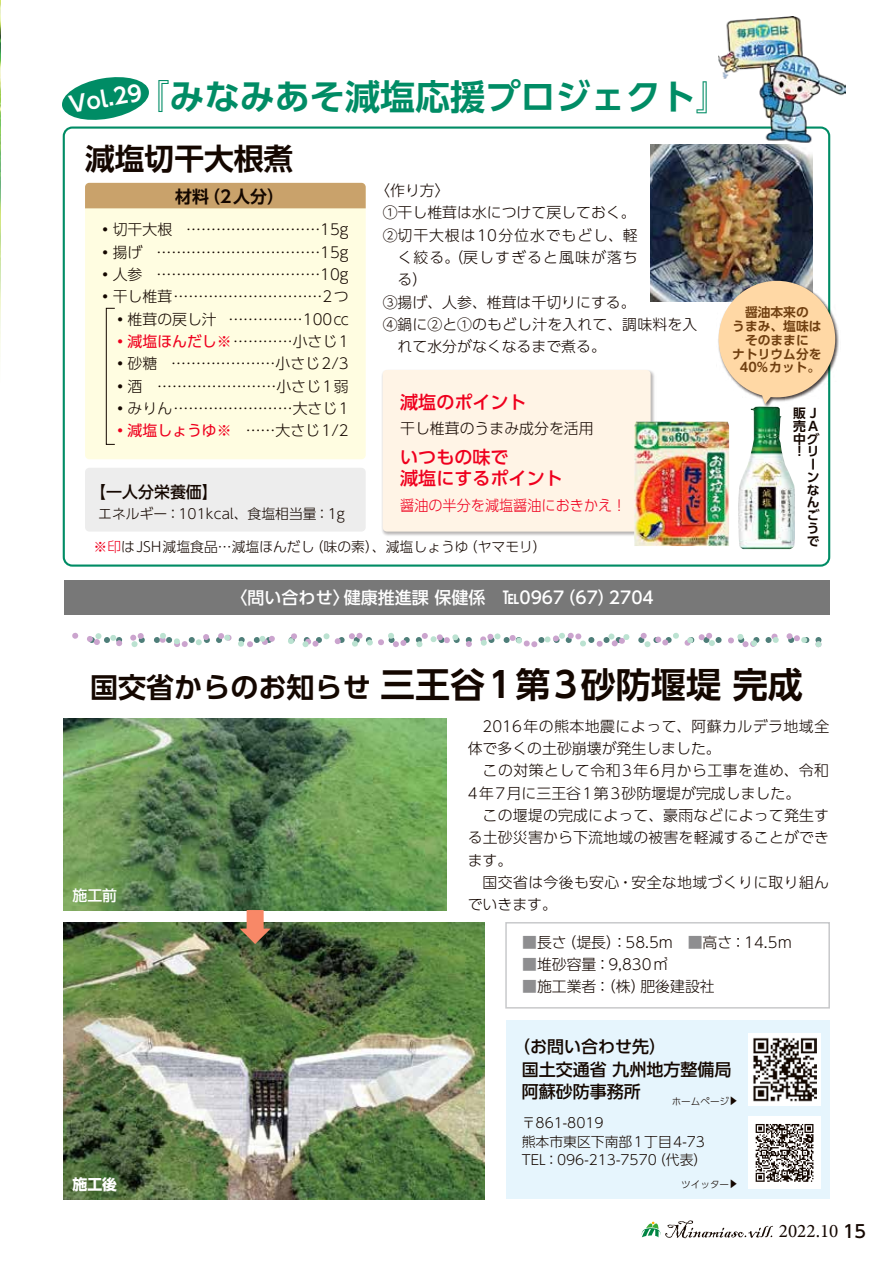
<style>
.page{position:relative;width:893px;height:1263px;background:#fff}
.page>*{position:absolute;margin:0;border:0;box-sizing:border-box;transform-origin:0 0}
.t1{font:700 35.1px "UD Shin Go Pro De";color:#140700}
.t2{font:700 35.1px "UD Shin Go Pro De";color:#008c65}
.t3{font:700 29.7px "UD Shin Go Pro De";color:#140700}
.t4{font:700 21.75px "UD Shin Go Pro De";color:#fff}
.t5{font:19.2px "Minion Pro";color:#140700}
.t6{font:500 18px/21.3px "UD Shin Go Pro";color:#ef001e}
.t7{font:500 16.95px "UD Shin Go Pro";color:#fff}
.t8{font:500 16.95px/22.4px "UD Shin Go Pro";color:#140700}
.t9{font:700 16.95px "UD Shin Go Pro De";color:#140700}
.t10{font:500 15.9px "UD Shin Go Pro";color:#140700}
.t11{font:300 14.85px/22.4px "UD Shin Go Pro";letter-spacing:.01em;color:#140700}
.t12{font:14.85px "UD Shin Go Pro";color:#ef001e}
.t13{font:300 14.85px "UD Shin Go Pro";letter-spacing:.06em;color:#140700}
.t14{font:300 14.85px "UD Shin Go Pro";letter-spacing:.075em;color:#140700}
.t15{font:300 14.85px "UD Shin Go Pro";color:#ef001e;scale:.95 1}
.t16{font:500 14.85px "UD Shin Go Pro";color:#fff}
.t17{font:700 14.85px "UD Shin Go Pro";color:#fff}
.t18{font:300 13.8px/18.1px "UD Shin Go Pro";color:#140700}
.t19{font:700 12.75px/13.8px "UD Shin Go Pro De";color:#703f10;text-align:center}
.t20{font:700 12.75px/12.8px "UD Shin Go Pro De";color:#140700}
.t21{font:300 9.6px "UD Shin Go Pro";color:#140700}
.s1{font-weight:300;color:#140700}
.s2{color:#ef001e}
.s3{font-size:28.05px}
.s4{color:#8e8e90}
.s5{font-family:"UD Shin Go Pr 6";font-weight:500;font-size:17.55px}
</style>
<div class="page">
<img style="left:0;top:0;width:1px;height:357px">
<div style="left:85px;top:468px;width:281px;height:63px;background:#ededed;border-radius:4px"></div>
<div style="left:64px;top:580px;width:765px;height:34px;background:#787878"></div>
<svg style="left:72px;top:632px;width:750px;height:16px"></svg>
<div style="left:506px;top:1020px;width:323px;height:179px;background:#e6f5fd"></div>
<div style="left:505px;top:922px;width:325px;height:86px;border:2px solid #c8c9cb"></div>
<div style="left:748px;top:1033px;width:73px;height:73px;background:#fff"></div>
<img style="left:753px;top:1037px;width:63px;height:64px">
<img style="left:64px;top:719px;width:382px;height:191px">
<img style="left:64px;top:923px;width:421px;height:276px">
<div style="left:247px;top:910px;width:17px;height:21px;background:#f88867"></div>
<svg style="left:240px;top:928px;width:31px;height:16px"></svg>
<div style="left:85px;top:183px;width:281px;height:276px;background:#fffde1;border-radius:4px"></div>
<div style="left:85px;top:183px;width:281px;height:25px;background:#c9a26b"></div>
<img style="left:382px;top:370px;width:274px;height:166px">
<div style="left:383px;top:370px;width:268px;height:161px;background:#fff4e6;border-radius:4px"></div>
<img style="left:738px;top:410px;width:57px;height:139px">
<img style="left:651px;top:145px;width:161px;height:157px">
<img style="left:716px;top:278px;width:123px;height:132px">
<svg style="left:719px;top:281px;width:116px;height:123px;background:#f1d5af"></svg>
<div style="left:106px;top:308px;width:9px;height:137px;border:1px solid #140700"></div>
<svg style="left:62px;top:77px;width:87px;height:43px"></svg>
<img style="left:719px;top:17px;width:126px;height:128px">
<div style="left:748px;top:1117px;width:73px;height:72px;background:#fff"></div>
<svg style="left:756px;top:1124px;width:57px;height:58px"></svg>
<img style="left:634px;top:422px;width:95px;height:124px">
<svg style="left:641px;top:1220px;width:132px;height:18px"></svg>
<h3 class="t4" style="left:66px;top:88px;width:75px;rotate:-10deg">Vol.29</h3>
<h1 class="t2" style="left:135px;top:68px;width:598px">『みなみあそ減塩応援プロジェクト』</h1>
<h2 class="t3" style="left:85px;top:134px;width:210px">減塩切干大根煮</h2>
<p class="t9" style="left:175px;top:183px;width:111px">材料（2人分）</p>
<p class="t11" style="left:98px;top:218px;width:76px">•切干大根</p>
<p class="t11" style="left:98px;top:240px;width:46px">•揚げ</p>
<p class="t11" style="left:98px;top:263px;width:46px">•人参</p>
<p class="t11" style="left:98px;top:285px;width:252px">•干し椎茸…………………………2つ</p>
<p class="t11" style="left:113px;top:307px;width:106px">•椎茸の戻し汁</p>
<p class="t12" style="left:113px;top:329px;width:237px">•減塩ほんだし※<span class="s1">…………小さじ1</span></p>
<p class="t11" style="left:113px;top:352px;width:46px">•砂糖</p>
<p class="t11" style="left:113px;top:374px;width:31px">•酒</p>
<p class="t11" style="left:113px;top:397px;width:237px">•みりん……………………大さじ1</p>
<p class="t12" style="left:113px;top:419px;width:121px">•減塩しょうゆ※</p>
<p class="t11" style="left:156px;top:218px;width:194px;text-align:justify;text-indent:30px">………………………15g ……………………………15g ……………………………10g</p>
<p class="t11" style="left:228px;top:307px;width:122px">……………100㏄</p>
<p class="t11" style="left:157px;top:352px;width:193px;text-align:right">…………………小さじ2/3 ……………………小さじ1弱</p>
<p class="t11" style="left:246px;top:419px;width:104px">……大さじ1/2</p>
<p class="t10" style="left:90px;top:479px;width:129px">【一人分栄養価】</p>
<p class="t18" style="left:98px;top:504px;width:248px">エネルギー：101kcal、食塩相当量：1g</p>
<p class="t11" style="left:375px;top:179px;width:76px">〈作り方〉</p>
<p class="t11" style="left:383px;top:201px;width:254px">①干し椎茸は水につけて戻しておく。</p>
<p class="t13" style="left:383px;top:223px;width:257px">②切干大根は10分位水でもどし、軽</p>
<p class="t14" style="left:398px;top:245px;width:242px">く絞る。（戻しすぎると風味が落ち</p>
<p class="t11" style="left:398px;top:268px;width:31px">る）</p>
<p class="t11" style="left:383px;top:290px;width:254px">③揚げ、人参、椎茸は千切りにする。</p>
<p class="t11" style="left:383px;top:313px;width:316px">④鍋に②と①のもどし汁を入れて、調味料を入</p>
<p class="t11" style="left:398px;top:335px;width:210px">れて水分がなくなるまで煮る。</p>
<p class="t6" style="left:400px;top:391px;width:128px">減塩のポイント</p>
<p class="t11" style="left:400px;top:417px;width:195px">干し椎茸のうまみ成分を活用</p>
<p class="t6" style="left:400px;top:446px;width:164px">いつもの味で<br>減塩にするポイント</p>
<p class="t15" style="left:400px;top:493px;width:240px">醤油の半分を減塩醤油におきかえ！</p>
<p class="t18" style="left:94px;top:537px;width:455px"><span class="s2">※印</span>はJSH減塩食品…減塩ほんだし（味の素）、減塩しょうゆ（ヤマモリ）</p>
<p class="t7" style="left:231px;top:584px;width:425px">〈問い合わせ〉健康推進課 保健係　℡0967（67）2704</p>
<p class="t19" style="left:732px;top:305px;width:91px">醤油本来の<br>うまみ、塩味はそのままに<br>ナトリウム分を<br>40%カット。</p>
<p class="t20" style="left:793px;top:406px;width:28px">販 J売A中グ！</p>
<p class="t20" style="left:807px;top:445px;width:14px">リーンなんごうで</p>
<h1 class="t1" style="left:90px;top:656px;width:714px"><span class="s3">国交省からのお知らせ</span> 三王谷1第3砂防堰堤 完成</h1>
<p class="t11" style="left:468px;top:714px;width:363px">　2016年の熊本地震によって、阿蘇カルデラ地域全体で多くの土砂崩壊が発生しました。<br>　この対策として令和3年6月から工事を進め、令和<br>4年7月に三王谷1第3砂防堰堤が完成しました。<br>　この堰堤の完成によって、豪雨などによって発生する土砂災害から下流地域の被害を軽減することができます。<br>　国交省は今後も安心・安全な地域づくりに取り組んでいきます。</p>
<p class="t11" style="left:522px;top:930px;width:272px"><span class="s4">■</span>長さ（堤長）：58.5m　<span class="s4">■</span>高さ：14.5ｍ</p>
<p class="t11" style="left:522px;top:953px;width:147px"><span class="s4">■</span>堆砂容量：9,830㎥</p>
<p class="t11" style="left:522px;top:975px;width:194px"><span class="s4">■</span>施工業者：（株）肥後建設社</p>
<p class="t16" style="left:73px;top:883px;width:46px">施工前</p>
<p class="t17" style="left:73px;top:1172px;width:46px">施工後</p>
<p class="t8" style="left:522px;top:1035px;width:211px;text-indent:-9px">（お問い合わせ先）<br>国土交通省 九州地方整備局阿蘇砂防事務所</p>
<p class="t18" style="left:522px;top:1113px;width:187px">〒861-8019<br>熊本市東区下南部1丁目4-73<br>TEL：096-213-7570（代表）</p>
<p class="t21" style="left:672px;top:1093px;width:59px">ホームページ</p>
<p class="t21" style="left:741px;top:1096px;width:11px;rotate:90deg">▲</p>
<p class="t21" style="left:681px;top:1176px;width:49px">ツイッター</p>
<p class="t21" style="left:741px;top:1179px;width:11px;rotate:90deg">▲</p>
<p class="t5" style="left:779px;top:1218px;width:89px">2022.10 <span class="s5">15</span></p>
</div>
